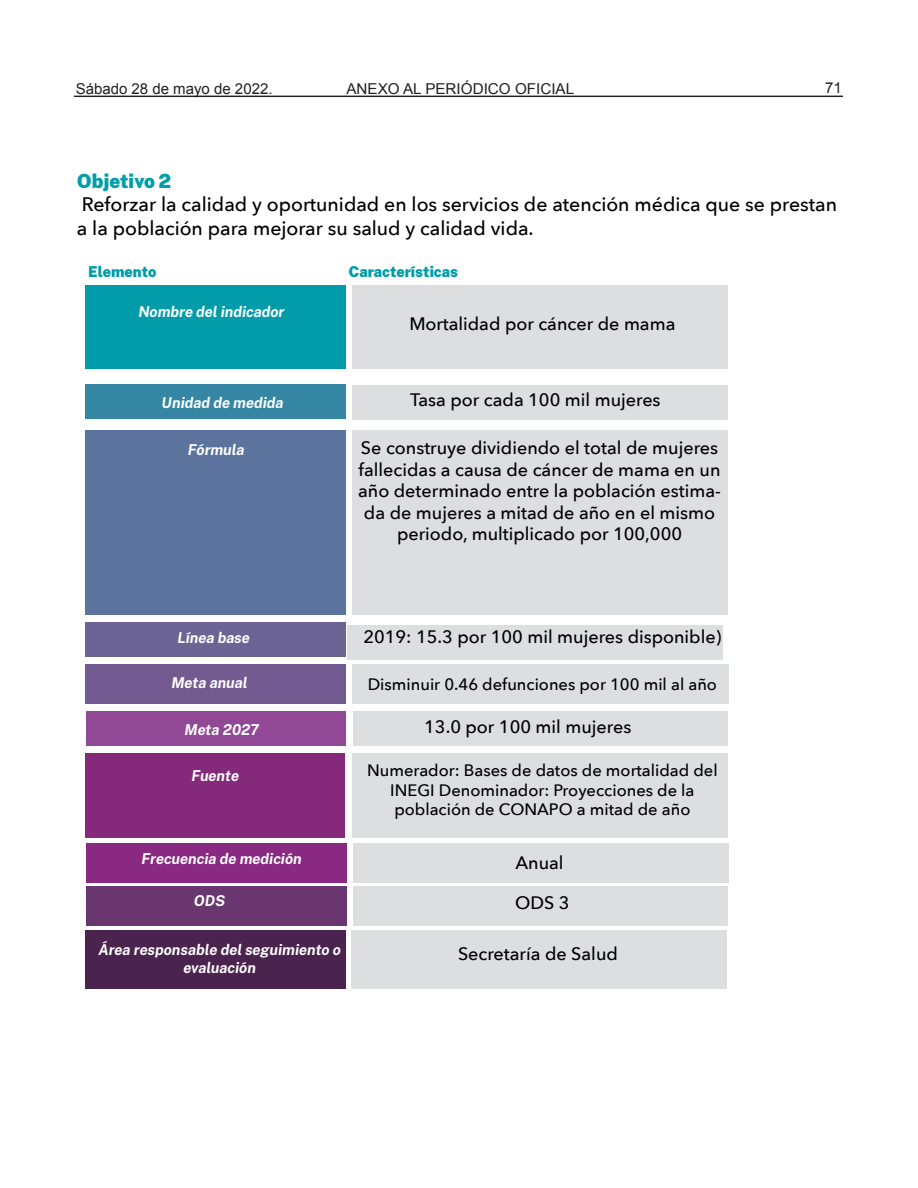
<style>
.page{position:relative;width:918px;height:1188px;background:#fff}
.page>*{position:absolute;margin:0;border:0;box-sizing:border-box;transform-origin:0 0}
.t1{font:500 19.5px/23.4px "Avenir Next";color:#010001}
.t2{font:500 18px/21.6px "Avenir Next";color:#010001;text-align:center}
.t3{font:500 16.5px/19.8px "Avenir Next";color:#010001;text-align:center}
.t4{font:italic 700 15px/18px "Public Sans";color:#fff;text-align:center}
.t5{font:15px "Arial";color:#231f20}
.t6{font:900 15px "Public Sans";color:#009ea9}
.s1{font-family:"Public Sans";font-weight:900;color:#009ea9}
</style>
<div class="page">
<hr style="left:74px;top:96px;width:769px;height:1px;background:#231f20">
<div style="left:85px;top:286px;width:261px;height:83px;background:#009ca9"></div>
<div style="left:85px;top:385px;width:261px;height:34px;background:#3486a3"></div>
<div style="left:85px;top:431px;width:260px;height:184px;background:#5c749d"></div>
<div style="left:85px;top:622px;width:261px;height:35px;background:#6c6495"></div>
<div style="left:85px;top:664px;width:261px;height:40px;background:#735a91"></div>
<div style="left:352px;top:286px;width:375px;height:83px;background:#dddedf"></div>
<div style="left:352px;top:385px;width:375px;height:34px;background:#dddedf"></div>
<div style="left:352px;top:431px;width:375px;height:184px;background:#dddedf"></div>
<div style="left:348px;top:626px;width:375px;height:34px;background:#dddedf"></div>
<div style="left:352px;top:664px;width:377px;height:40px;background:#dddedf"></div>
<div style="left:86px;top:712px;width:259px;height:34px;background:#914995"></div>
<div style="left:86px;top:886px;width:261px;height:40px;background:#6a3670"></div>
<div style="left:86px;top:753px;width:259px;height:85px;background:#85297b"></div>
<div style="left:86px;top:843px;width:261px;height:40px;background:#892982"></div>
<div style="left:85px;top:931px;width:261px;height:58px;background:#4b234f"></div>
<div style="left:353px;top:712px;width:374px;height:34px;background:#dddedf"></div>
<div style="left:352px;top:753px;width:375px;height:85px;background:#dddedf"></div>
<div style="left:353px;top:886px;width:374px;height:40px;background:#dddedf"></div>
<div style="left:351px;top:931px;width:376px;height:58px;background:#dddedf"></div>
<div style="left:353px;top:843px;width:376px;height:40px;background:#dddedf"></div>
<p class="t5" style="left:76px;top:79px;width:198px">Sábado 28 de mayo de 2022.</p>
<p class="t5" style="left:346px;top:79px;width:229px">ANEXO AL PERIÓDICO OFICIAL</p>
<p class="t5" style="left:825px;top:78px;width:18px">71</p>
<p class="t1" style="left:77px;top:169px;width:762px"><span class="s1">Objetivo 2<br></span>Reforzar la calidad y oportunidad en los servicios de atención médica que se prestan a la población para mejorar su salud y calidad vida.</p>
<p class="t6" style="left:88px;top:259px;width:70px">Elemento</p>
<p class="t6" style="left:348px;top:259px;width:111px">Características</p>
<p class="t4" style="left:138px;top:302px;width:148px">Nombre del indicador</p>
<p class="t4" style="left:162px;top:393px;width:124px">Unidad de medida</p>
<p class="t4" style="left:188px;top:440px;width:58px">Fórmula</p>
<p class="t2" style="left:409px;top:312px;width:268px">Mortalidad por cáncer de mama</p>
<p class="t2" style="left:410px;top:389px;width:252px">Tasa por cada 100 mil mujeres</p>
<p class="t2" style="left:358px;top:436px;width:364px">Se construye dividiendo el total de mujeres fallecidas a causa de cáncer de mama en un año determinado entre la población estima&shy;da de mujeres a mitad de año en el mismo periodo, multiplicado por 100,000</p>
<p class="t4" style="left:178px;top:628px;width:74px">Línea base</p>
<p class="t2" style="left:363px;top:626px;width:360px">2019: 15.3 por 100 mil mujeres disponible)</p>
<p class="t4" style="left:171px;top:673px;width:78px">Meta anual</p>
<p class="t3" style="left:368px;top:674px;width:351px">Disminuir 0.46 defunciones por 100 mil al año</p>
<p class="t4" style="left:184px;top:720px;width:76px">Meta 2027</p>
<p class="t4" style="left:191px;top:766px;width:49px">Fuente</p>
<p class="t2" style="left:424px;top:716px;width:209px">13.0 por 100 mil mujeres</p>
<p class="t3" style="left:367px;top:760px;width:352px">Numerador: Bases de datos de mortalidad del<br>INEGI Denominador: Proyecciones de la población de CONAPO a mitad de año</p>
<p class="t4" style="left:141px;top:848px;width:162px">Frecuencia de medición</p>
<p class="t4" style="left:194px;top:891px;width:33px">ODS</p>
<p class="t4" style="left:98px;top:940px;width:244px">Área responsable del seguimiento o evaluación</p>
<p class="t2" style="left:515px;top:851px;width:50px">Anual</p>
<p class="t2" style="left:515px;top:891px;width:56px">ODS 3</p>
<p class="t2" style="left:458px;top:942px;width:161px">Secretaría de Salud</p>
</div>
